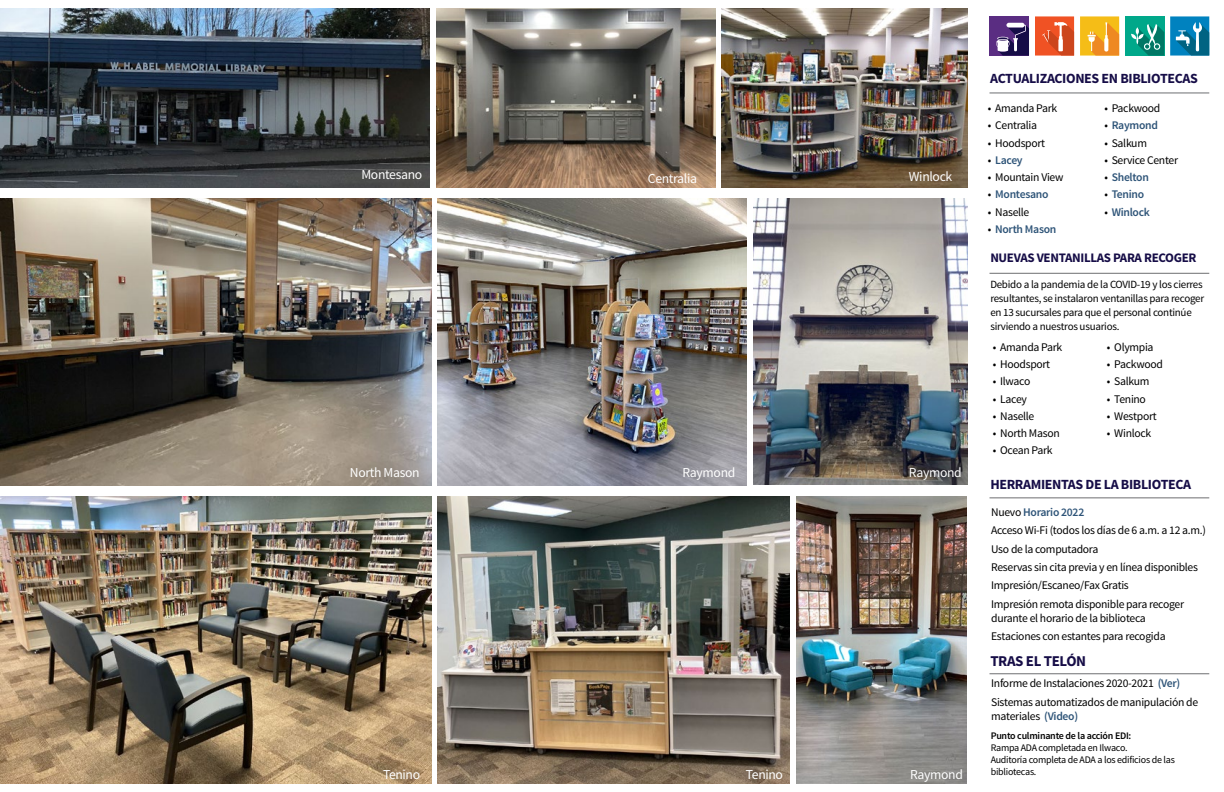
<style>
.page{position:relative;width:1224px;height:792px;background:#fff}
.page>*{position:absolute;margin:0;border:0;box-sizing:border-box;transform-origin:0 0}
.t1{font:700 15px "Source Sans Pro";letter-spacing:-.025em;color:#160d47}
.t2{font:700 14px "Source Sans Pro";letter-spacing:-.025em;color:#160d47}
.t3{font:13.7px "Source Sans Pro";letter-spacing:-.025em;color:#fff}
.t4{font:700 13px "Source Sans Pro";letter-spacing:-.025em;color:#160d47}
.t5{font:11.7px/18.5px "Source Sans Pro";letter-spacing:-.025em;color:#000}
.t6{font:600 11.7px "Source Sans Pro";letter-spacing:-.025em;color:#2e5478}
.t7{font:11px/14px "Source Sans Pro";letter-spacing:-.025em;color:#000}
.t8{font:10px/12px "Source Sans Pro";letter-spacing:-.025em;color:#000}
.t9{font:600 10px "Source Sans Pro";letter-spacing:-.025em;color:#000}
.s1{font-weight:400;color:#000}
.s2{font-weight:600;color:#2e5478}
</style>
<div class="page">
<svg style="left:1170px;top:16px;width:39px;height:40px;background:#248ab5"></svg>
<div style="left:1125px;top:16px;width:39px;height:40px;background:#00a88a"></div>
<svg style="left:1131px;top:24px;width:33px;height:32px"></svg>
<div style="left:1080px;top:16px;width:39px;height:40px;background:#f5bd17"></div>
<svg style="left:1088px;top:22px;width:31px;height:34px"></svg>
<svg style="left:1035px;top:16px;width:39px;height:40px;background:#e66039"></svg>
<div style="left:990px;top:16px;width:39px;height:40px;background:#5a2d82"></div>
<svg style="left:996px;top:23px;width:33px;height:33px"></svg>
<hr style="left:990px;top:93px;width:219px;height:1px;background:#6d6e71">
<hr style="left:990px;top:273px;width:219px;height:1px;background:#6d6e71">
<hr style="left:990px;top:498px;width:219px;height:1px;background:#6d6e71">
<hr style="left:990px;top:673px;width:219px;height:1px;background:#6d6e71">
<img style="left:0;top:8px;width:430px;height:180px">
<img style="left:437px;top:8px;width:278px;height:180px">
<img style="left:721px;top:8px;width:247px;height:180px">
<img style="left:0;top:198px;width:431px;height:288px">
<img style="left:438px;top:198px;width:309px;height:288px">
<img style="left:754px;top:198px;width:213px;height:287px">
<img style="left:0;top:496px;width:432px;height:288px">
<img style="left:438px;top:496px;width:351px;height:288px">
<img style="left:796px;top:496px;width:170px;height:288px">
<p class="t3" style="left:361px;top:166px;width:62px">Montesano</p>
<p class="t3" style="left:350px;top:464px;width:71px">North Mason</p>
<p class="t3" style="left:648px;top:170px;width:51px">Centralia</p>
<p class="t3" style="left:909px;top:168px;width:45px">Winlock</p>
<p class="t3" style="left:683px;top:464px;width:54px">Raymond</p>
<p class="t3" style="left:909px;top:464px;width:54px">Raymond</p>
<p class="t3" style="left:383px;top:766px;width:39px">Tenino</p>
<p class="t3" style="left:746px;top:766px;width:39px">Tenino</p>
<p class="t3" style="left:910px;top:766px;width:54px">Raymond</p>
<p class="t2" style="left:990px;top:70px;width:209px">ACTUALIZACIONES EN BIBLIOTECAS</p>
<p class="t5" style="left:988px;top:99px;width:71px">• Amanda Park</p>
<p class="t5" style="left:988px;top:116px;width:51px">• Centralia</p>
<p class="t5" style="left:988px;top:134px;width:59px">• Hoodsport</p>
<p class="t6" style="left:988px;top:153px;width:36px"><span class="s1">•</span> Lacey</p>
<p class="t5" style="left:988px;top:168px;width:77px">• Mountain View</p>
<p class="t6" style="left:988px;top:187px;width:62px"><span class="s1">•</span> Montesano</p>
<p class="t5" style="left:988px;top:203px;width:43px">• Naselle</p>
<p class="t6" style="left:988px;top:222px;width:70px"><span class="s1">•</span> North Mason</p>
<p class="t5" style="left:1104px;top:99px;width:57px">• Packwood</p>
<p class="t6" style="left:1104px;top:118px;width:55px"><span class="s1">•</span> Raymond</p>
<p class="t5" style="left:1104px;top:134px;width:44px">• Salkum</p>
<p class="t5" style="left:1104px;top:151px;width:75px">• Service Center</p>
<p class="t6" style="left:1104px;top:170px;width:46px"><span class="s1">•</span> Shelton</p>
<p class="t6" style="left:1104px;top:187px;width:41px"><span class="s1">•</span> Tenino</p>
<p class="t6" style="left:1104px;top:204px;width:47px"><span class="s1">•</span> Winlock</p>
<p class="t4" style="left:990px;top:250px;width:208px">NUEVAS VENTANILLAS PARA RECOGER</p>
<p class="t7" style="left:990px;top:277px;width:215px">Debido a la pandemia de la COVID-19 y los cierres resultantes, se instalaron ventanillas para recoger en 13 sucursales para que el personal continúe sirviendo a nuestros usuarios.</p>
<p class="t5" style="left:993px;top:338px;width:71px">• Amanda Park</p>
<p class="t5" style="left:993px;top:355px;width:59px">• Hoodsport</p>
<p class="t5" style="left:993px;top:373px;width:39px">• Ilwaco</p>
<p class="t5" style="left:993px;top:390px;width:36px">• Lacey</p>
<p class="t5" style="left:993px;top:407px;width:43px">• Naselle</p>
<p class="t5" style="left:993px;top:424px;width:68px">• North Mason</p>
<p class="t5" style="left:993px;top:442px;width:61px">• Ocean Park</p>
<p class="t5" style="left:1107px;top:338px;width:48px">• Olympia</p>
<p class="t5" style="left:1107px;top:355px;width:57px">• Packwood</p>
<p class="t5" style="left:1107px;top:373px;width:44px">• Salkum</p>
<p class="t5" style="left:1107px;top:390px;width:41px">• Tenino</p>
<p class="t5" style="left:1107px;top:407px;width:51px">• Westport</p>
<p class="t5" style="left:1107px;top:424px;width:46px">• Winlock</p>
<p class="t2" style="left:990px;top:476px;width:202px">HERRAMIENTAS DE LA BIBLIOTECA</p>
<p class="t5" style="left:991px;top:503px;width:216px">Nuevo <span class="s2">Horario 2022<br></span>Acceso Wi-Fi (todos los días de 6 a.m. a 12 a.m.)<br>Uso de la computadora<br>Reservas sin cita previa y en línea disponibles Impresión/Escaneo/Fax Gratis<br>Impresión remota disponible para recoger</p>
<p class="t5" style="left:991px;top:609px;width:176px">durante el horario de la biblioteca<br>Estaciones con estantes para recogida</p>
<p class="t1" style="left:990px;top:652px;width:97px">TRAS EL TELÓN</p>
<p class="t5" style="left:991px;top:674px;width:209px;line-height:19.2px">Informe de Instalaciones 2020-2021 <span class="s2">(Ver)<br></span>Sistemas automatizados de manipulación de</p>
<p class="t5" style="left:991px;top:707px;width:88px">materiales <span class="s2">(Video)</span></p>
<p class="t9" style="left:991px;top:729px;width:142px">Punto culminante de la acción EDI:</p>
<p class="t8" style="left:991px;top:742px;width:186px">Rampa ADA completada en Ilwaco.<br>Auditoría completa de ADA a los edificios de las bibliotecas.</p>
</div>
